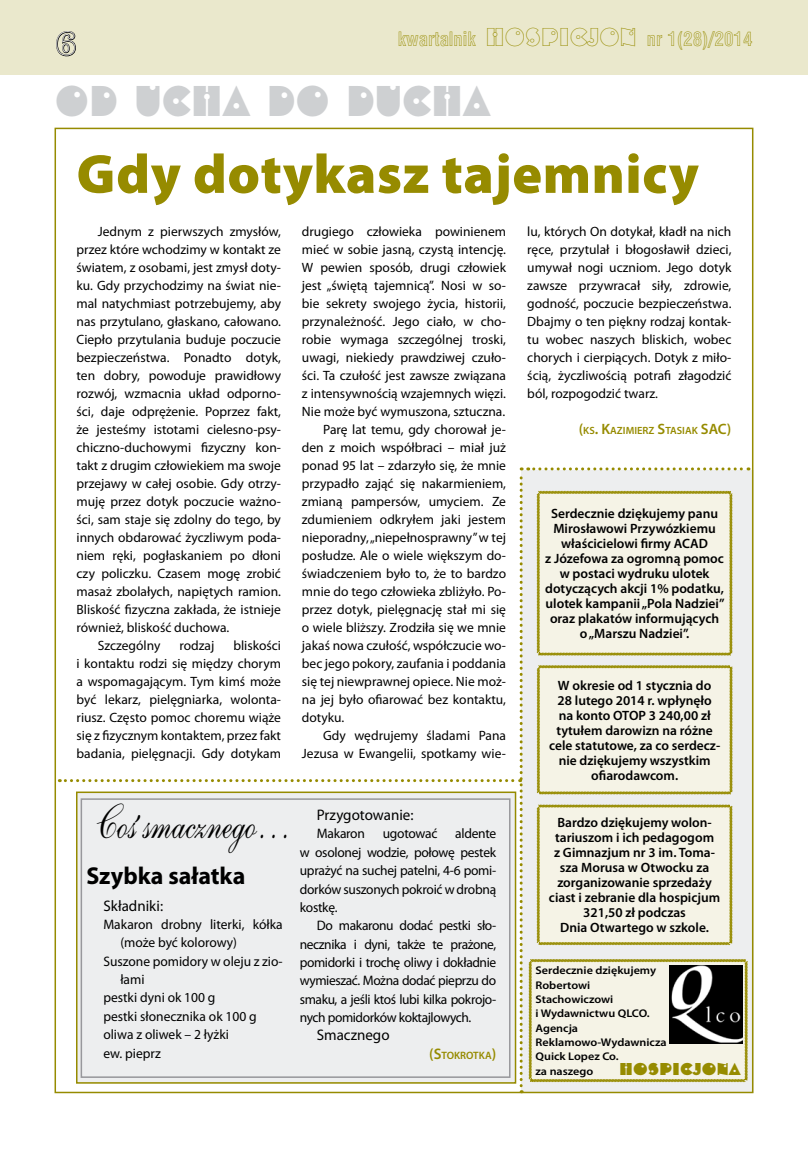
<style>
.page{position:relative;width:808px;height:1149px;background:#fff}
.page>*{position:absolute;margin:0;border:0;box-sizing:border-box;transform-origin:0 0}
.t1{font:900 55.5px "Myriad Pro";letter-spacing:.01em;color:#968b00}
.t2{font:42px "Shelley Andante PL";color:#000;scale:.73 1}
.t3{font:30px "Shotgun PL";color:#ced0d2}
.t4{font:30px "Windsor Out PL";color:#fff}
.t5{font:700 24.45px "Myriad Pro";color:#000}
.t6{font:18px "Swis 721 Bd Cn Out PL";color:#968b00}
.t7{font:15.3px "Myriad Pro";color:#000}
.t8{font:13.8px/18.3px "Myriad Pro";letter-spacing:-.005em;color:#000;text-align:justify}
.t9{font:13.5px/18px "Myriad Pro";color:#000;text-align:justify}
.t10{font:600 13.5px/15px "Myriad Pro";color:#000;text-align:center}
.t11{font:12px "Shotgun PL";color:#968b00;scale:1.09 1}
.t12{font:600 11.1px/14.2px "Myriad Pro";color:#000;scale:1.09 1}
.t13{font:600 10.65px "Myriad Pro";color:#968b00}
.t14{font:600 10.5px "Myriad Pro";color:#968b00}
.s1{font-family:"Shotgun Blanks PL"}
.s2{font-size:15px}
.s3{font-size:15.3px}
</style>
<div class="page">
<div style="left:0;top:0;width:808px;height:75px;background:#eae8cc"></div>
<svg style="left:56px;top:31px;width:20px;height:26px"></svg>
<svg style="left:59px;top:467px;width:690px;height:625px"></svg>
<h3 class="t4" style="left:55px;top:22px;width:23px">6</h3>
<h3 class="t6" style="left:398px;top:27px;width:356px">kwartalnik <span class="s1">HOSPICJON</span> nr 1(28)/2014</h3>
<h3 class="t3" style="left:55px;top:88px;width:437px">OD UCHA DO DUCHA</h3>
<h1 class="t1" style="left:77px;top:137px;width:624px">Gdy dotykasz tajemnicy</h1>
<p class="t9" style="left:302px;top:222px;width:206px">drugiego człowieka powinienem</p>
<p class="t9" style="left:302px;top:240px;width:206px">mieć w sobie jasną, czystą intencję.</p>
<p class="t9" style="left:302px;top:258px;width:206px">W pewien sposób, drugi człowiek</p>
<p class="t9" style="left:302px;top:276px;width:206px">jest „świętą tajemnicą”. Nosi w so-</p>
<p class="t9" style="left:302px;top:294px;width:206px">bie sekrety swojego życia, historii,</p>
<p class="t9" style="left:302px;top:312px;width:206px">przynależność. Jego ciało, w cho-</p>
<p class="t9" style="left:302px;top:330px;width:206px">robie wymaga szczególnej troski,</p>
<p class="t9" style="left:302px;top:348px;width:206px">uwagi, niekiedy prawdziwej czuło-</p>
<p class="t9" style="left:302px;top:366px;width:206px">ści. Ta czułość jest zawsze związana</p>
<p class="t9" style="left:302px;top:384px;width:206px">z intensywnością wzajemnych więzi.</p>
<p class="t9" style="left:302px;top:402px;width:205px">Nie może być wymuszona, sztuczna.</p>
<p class="t9" style="left:323px;top:420px;width:184px">Parę lat temu, gdy chorował je-</p>
<p class="t9" style="left:302px;top:438px;width:206px">den z moich współbraci – miał już</p>
<p class="t9" style="left:302px;top:456px;width:206px">ponad 95 lat – zdarzyło się, że mnie</p>
<p class="t9" style="left:302px;top:474px;width:206px">przypadło zająć się nakarmieniem,</p>
<p class="t9" style="left:302px;top:492px;width:206px">zmianą pampersów, umyciem. Ze</p>
<p class="t9" style="left:302px;top:510px;width:206px">zdumieniem odkryłem jaki jestem</p>
<p class="t9" style="left:302px;top:528px;width:206px">nieporadny, „niepełnosprawny” w tej</p>
<p class="t9" style="left:302px;top:546px;width:206px">posłudze. Ale o wiele większym do-</p>
<p class="t9" style="left:302px;top:564px;width:206px">świadczeniem było to, że to bardzo</p>
<p class="t9" style="left:302px;top:582px;width:206px">mnie do tego człowieka zbliżyło. Po-</p>
<p class="t9" style="left:302px;top:600px;width:206px">przez dotyk, pielęgnację stał mi się</p>
<p class="t9" style="left:302px;top:618px;width:206px">o wiele bliższy. Zrodziła się we mnie</p>
<p class="t9" style="left:302px;top:636px;width:206px">jakaś nowa czułość, współczucie wo-</p>
<p class="t9" style="left:302px;top:654px;width:206px">bec jego pokory, zaufania i poddania</p>
<p class="t9" style="left:302px;top:672px;width:206px">się tej niewprawnej opiece. Nie moż-</p>
<p class="t9" style="left:302px;top:690px;width:206px">na jej było ofiarować bez kontaktu,</p>
<p class="t9" style="left:302px;top:708px;width:44px">dotyku.</p>
<p class="t9" style="left:323px;top:726px;width:184px">Gdy wędrujemy śladami Pana</p>
<p class="t9" style="left:302px;top:744px;width:206px">Jezusa w Ewangelii, spotkamy wie-</p>
<p class="t9" style="left:98px;top:222px;width:185px">Jednym z pierwszych zmysłów,</p>
<p class="t9" style="left:77px;top:240px;width:206px">przez które wchodzimy w kontakt ze</p>
<p class="t9" style="left:77px;top:258px;width:206px">światem, z osobami, jest zmysł doty-</p>
<p class="t9" style="left:77px;top:276px;width:206px">ku. Gdy przychodzimy na świat nie-</p>
<p class="t9" style="left:77px;top:294px;width:206px">mal natychmiast potrzebujemy, aby</p>
<p class="t9" style="left:77px;top:312px;width:206px">nas przytulano, głaskano, całowano.</p>
<p class="t9" style="left:77px;top:330px;width:206px">Ciepło przytulania buduje poczucie</p>
<p class="t9" style="left:77px;top:348px;width:206px">bezpieczeństwa. Ponadto dotyk,</p>
<p class="t9" style="left:77px;top:366px;width:206px">ten dobry, powoduje prawidłowy</p>
<p class="t9" style="left:77px;top:384px;width:206px">rozwój, wzmacnia układ odporno-</p>
<p class="t9" style="left:77px;top:402px;width:206px">ści, daje odprężenie. Poprzez fakt,</p>
<p class="t9" style="left:77px;top:420px;width:206px">że jesteśmy istotami cielesno-psy-</p>
<p class="t9" style="left:77px;top:438px;width:206px">chiczno-duchowymi fizyczny kon-</p>
<p class="t9" style="left:77px;top:456px;width:206px">takt z drugim człowiekiem ma swoje</p>
<p class="t9" style="left:77px;top:474px;width:206px">przejawy w całej osobie. Gdy otrzy-</p>
<p class="t9" style="left:77px;top:492px;width:206px">muję przez dotyk poczucie ważno-</p>
<p class="t9" style="left:77px;top:510px;width:206px">ści, sam staje się zdolny do tego, by</p>
<p class="t9" style="left:77px;top:528px;width:206px">innych obdarować życzliwym poda-</p>
<p class="t9" style="left:77px;top:546px;width:206px">niem ręki, pogłaskaniem po dłoni</p>
<p class="t9" style="left:77px;top:564px;width:206px">czy policzku. Czasem mogę zrobić</p>
<p class="t9" style="left:77px;top:582px;width:206px">masaż zbolałych, napiętych ramion.</p>
<p class="t9" style="left:77px;top:600px;width:206px">Bliskość fizyczna zakłada, że istnieje</p>
<p class="t9" style="left:77px;top:618px;width:154px">również, bliskość duchowa.</p>
<p class="t9" style="left:98px;top:636px;width:64px">Szczególny</p>
<p class="t9" style="left:179px;top:636px;width:36px">rodzaj</p>
<p class="t9" style="left:527px;top:222px;width:206px">lu, których On dotykał, kładł na nich ręce, przytulał i błogosławił dzieci, umywał nogi uczniom. Jego dotyk zawsze przywracał siły, zdrowie, godność, poczucie bezpieczeństwa.<br>Dbajmy o ten piękny rodzaj kontak&shy;tu wobec naszych bliskich, wobec chorych i cierpiących. Dotyk z miło&shy;ścią, życzliwością potrafi złagodzić ból, rozpogodzić twarz.</p>
<p class="t14" style="left:579px;top:424px;width:154px"><span class="s2">(</span>KS<span class="s2">. K</span>AZIMIERZ <span class="s2">S</span>TASIAK <span class="s2">SAC)</span></p>
<p class="t10" style="left:545px;top:505px;width:181px">Serdecznie dziękujemy panu<br>Mirosławowi Przywózkiemu właścicielowi firmy ACAD<br>z Józefowa za ogromną pomoc w postaci wydruku ulotek dotyczących akcji 1% podatku, ulotek kampanii „Pola Nadziei” oraz plakatów informujących o „Marszu Nadziei”.</p>
<p class="t9" style="left:77px;top:636px;width:206px;text-indent:157px">bliskości i kontaktu rodzi się między chorym a wspomagającym. Tym kimś może być lekarz, pielęgniarka, wolonta&shy;riusz. Często pomoc choremu wiąże się z fizycznym kontaktem, przez fakt badania, pielęgnacji. Gdy dotykam</p>
<p class="t10" style="left:549px;top:677px;width:173px">W okresie od 1 stycznia do<br>28 lutego 2014 r. wpłynęło na konto OTOP 3 240,00 zł tytułem darowizn na różne cele statutowe, za co serdecz&shy;nie dziękujemy wszystkim ofiarodawcom.</p>
<h2 class="t2" style="left:97px;top:792px;width:268px">Coś smacznego…</h2>
<h3 class="t5" style="left:86px;top:859px;width:161px">Szybka sałatka</h3>
<p class="t7" style="left:103px;top:895px;width:61px">Składniki:</p>
<p class="t8" style="left:103px;top:914px;width:181px">Makaron drobny literki, kółka</p>
<p class="t8" style="left:120px;top:933px;width:118px">(może być kolorowy)</p>
<p class="t8" style="left:103px;top:951px;width:181px">Suszone pomidory w oleju z zio-</p>
<p class="t8" style="left:120px;top:969px;width:26px">łami</p>
<p class="t8" style="left:103px;top:988px;width:114px">pestki dyni ok 100 g</p>
<p class="t8" style="left:103px;top:1006px;width:155px">pestki słonecznika ok 100 g</p>
<p class="t8" style="left:103px;top:1024px;width:127px">oliwa z oliwek – 2 łyżki</p>
<p class="t8" style="left:103px;top:1043px;width:59px">ew. pieprz</p>
<p class="t7" style="left:317px;top:805px;width:98px">Przygotowanie:</p>
<p class="t8" style="left:317px;top:824px;width:50px">Makaron</p>
<p class="t8" style="left:383px;top:824px;width:56px">ugotować</p>
<p class="t8" style="left:300px;top:824px;width:198px;text-indent:155px">aldente w osolonej wodzie, połowę pestek uprażyć na suchej patelni, 4-6 pomi&shy;dorków suszonych pokroić w drobną kostkę.</p>
<p class="t8" style="left:300px;top:915px;width:198px;text-indent:17px">Do makaronu dodać pestki sło&shy;necznika i dyni, także te prażone, pomidorki i trochę oliwy i dokładnie wymieszać. Można dodać pieprzu do smaku, a jeśli ktoś lubi kilka pokrojo&shy;nych pomidorków koktajlowych.</p>
<p class="t7" style="left:317px;top:1025px;width:74px">Smacznego</p>
<p class="t13" style="left:429px;top:1048px;width:69px"><span class="s3">(S</span>TOKROTKA<span class="s3">)</span></p>
<p class="t10" style="left:549px;top:814px;width:173px">Bardzo dziękujemy wolon&shy;tariuszom i ich pedagogom<br>z Gimnazjum nr 3 im. Toma&shy;sza Morusa w Otwocku za zorganizowanie sprzedaży ciast i zebranie dla hospicjum<br>321,50 zł podczas<br>Dnia Otwartego w szkole.</p>
<p class="t12" style="left:535px;top:962px;width:122px">Serdecznie dziękujemy<br>Robertowi<br>Stachowiczowi<br>i Wydawnictwu QLCO.<br>Agencja<br>Reklamowo-Wydawnicza<br>Quick Lopez Co.<br>za naszego</p>
<p class="t11" style="left:619px;top:1063px;width:113px">HOSPICJONA</p>
</div>
